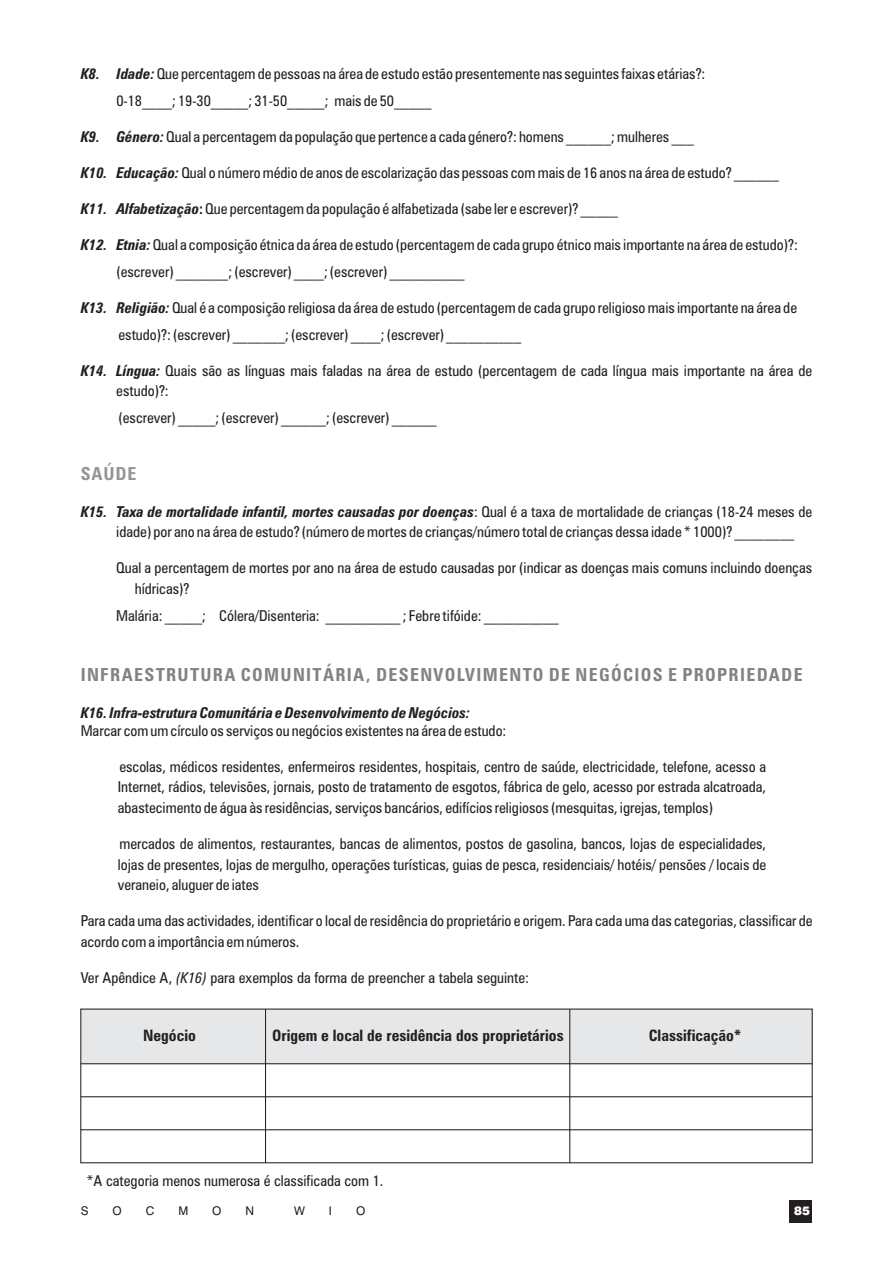
<style>
.page{position:relative;width:893px;height:1263px;background:#fff}
.page>*{position:absolute;margin:0;border:0;box-sizing:border-box;transform-origin:0 0}
.t1{font:700 condensed 18px "Zurich BT";letter-spacing:.075em;color:#808285}
.t2{font:700 condensed 18px "Zurich BT";letter-spacing:.05em;color:#939598}
.t3{font:700 condensed 15.75px "Zurich BT";color:#231f20}
.t4{font:condensed 15px/20.7px "Zurich BT";color:#231f20}
.t5{font:italic 700 condensed 15px "Zurich BT";color:#231f20}
.t6{font:12px "Swiss 721 BT";color:#231f20}
.t7{font:900 12px "Swiss 721 BT";color:#fff}
.s1{font-weight:700;font-style:italic}
.s2{font-weight:700}
.s3{font-style:italic}
</style>
<div class="page">
<div style="left:790px;top:1200px;width:22px;height:22px;background:#231f20"></div>
<div style="left:81px;top:1009px;width:731px;height:54px;background:#e6e7e9"></div>
<hr style="left:81px;top:1096px;width:731px;height:1px;background:#231f20">
<hr style="left:81px;top:1129px;width:731px;height:1px;background:#231f20">
<hr style="left:81px;top:1063px;width:731px;height:1px;background:#231f20">
<div style="left:80px;top:1008px;width:733px;height:155px;border:1px solid #231f20"></div>
<hr style="left:265px;top:1009px;width:1px;height:154px;background:#231f20">
<hr style="left:569px;top:1009px;width:1px;height:154px;background:#231f20">
<p class="t4" style="left:116px;top:61px;width:591px;line-height:27px;text-indent:-36px"><span class="s1">K8. Idade:</span> Que percentagem de pessoas na área de estudo estão presentemente nas seguintes faixas etárias?:<br>0-18____; 19-30_____; 31-50_____; mais de 50_____</p>
<p class="t4" style="left:81px;top:128px;width:615px"><span class="s1">K9. Género:</span> Qual a percentagem da população que pertence a cada género?: homens ______; mulheres ___</p>
<p class="t4" style="left:81px;top:164px;width:700px"><span class="s1">K10. Educação:</span> Qual o número médio de anos de escolarização das pessoas com mais de 16 anos na área de estudo? ______</p>
<p class="t4" style="left:81px;top:199px;width:539px"><span class="s1">K11. Alfabetização</span><span class="s2">:</span> Que percentagem da população é alfabetizada (sabe ler e escrever)? _____</p>
<p class="t4" style="left:116px;top:232px;width:683px;line-height:27px;text-indent:-36px"><span class="s1">K12. Etnia:</span> Qual a composição étnica da área de estudo (percentagem de cada grupo étnico mais importante na área de estudo)?: (escrever) _______; (escrever) ____; (escrever) __________</p>
<p class="t4" style="left:118px;top:295px;width:680px;line-height:27px;text-indent:-38px"><span class="s1">K13. Religião:</span> Qual é a composição religiosa da área de estudo (percentagem de cada grupo religioso mais importante na área de estudo)?: (escrever) _______; (escrever) ____; (escrever) __________</p>
<p class="t4" style="left:116px;top:361px;width:697px;text-indent:-36px"><span class="s1">K14. Língua:</span> Quais são as línguas mais faladas na área de estudo (percentagem de cada língua mais importante na área de estudo)?:</p>
<p class="t4" style="left:118px;top:409px;width:320px">(escrever) _____; (escrever) ______; (escrever) ______</p>
<p class="t2" style="left:81px;top:466px;width:57px">SAÚDE</p>
<p class="t4" style="left:116px;top:502px;width:697px;text-indent:-36px"><span class="s1">K15. Taxa de mortalidade infantil, mortes causadas por doenças</span>: Qual é a taxa de mortalidade de crianças (18-24 meses de idade) por ano na área de estudo? (número de mortes de crianças/número total de crianças dessa idade * 1000)? ________</p>
<p class="t4" style="left:135px;top:559px;width:679px;text-indent:-18px">Qual a percentagem de mortes por ano na área de estudo causadas por (indicar as doenças mais comuns incluindo doenças hídricas)?</p>
<p class="t4" style="left:116px;top:607px;width:444px">Malária: _____; Cólera/Disenteria: __________ ; Febre tifóide: __________</p>
<p class="t1" style="left:81px;top:667px;width:723px">INFRAESTRUTURA COMUNITÁRIA, DESENVOLVIMENTO DE NEGÓCIOS E PROPRIEDADE</p>
<p class="t5" style="left:81px;top:706px;width:391px">K16. Infra-estrutura Comunitária e Desenvolvimento de Negócios:</p>
<p class="t4" style="left:81px;top:721px;width:427px">Marcar com um círculo os serviços ou negócios existentes na área de estudo:</p>
<p class="t4" style="left:118px;top:757px;width:650px;text-align:justify">escolas, médicos residentes, enfermeiros residentes, hospitais, centro de saúde, electricidade, telefone, acesso a Internet, rádios, televisões, jornais, posto de tratamento de esgotos, fábrica de gelo, acesso por estrada alcatroada, abastecimento de água às residências, serviços bancários, edifícios religiosos (mesquitas, igrejas, templos)</p>
<p class="t4" style="left:118px;top:835px;width:650px;text-align:justify">mercados de alimentos, restaurantes, bancas de alimentos, postos de gasolina, bancos, lojas de especialidades, lojas de presentes, lojas de mergulho, operações turísticas, guias de pesca, residenciais/ hotéis/ pensões / locais de veraneio, aluguer de iates</p>
<p class="t4" style="left:81px;top:912px;width:733px">Para cada uma das actividades, identificar o local de residência do proprietário e origem. Para cada uma das categorias, classificar de acordo com a importância em números.</p>
<p class="t4" style="left:81px;top:969px;width:450px">Ver Apêndice A, <span class="s3">(K16)</span> para exemplos da forma de preencher a tabela seguinte:</p>
<p class="t3" style="left:143px;top:1028px;width:54px">Negócio</p>
<p class="t3" style="left:272px;top:1029px;width:293px">Origem e local de residência dos proprietários</p>
<p class="t3" style="left:649px;top:1029px;width:94px">Classificação*</p>
<p class="t4" style="left:86px;top:1171px;width:299px">*A categoria menos numerosa é classificada com 1.</p>
<p class="t6" style="left:81px;top:1205px;width:9px">S</p>
<p class="t6" style="left:113px;top:1205px;width:11px">O</p>
<p class="t6" style="left:146px;top:1205px;width:10px">C</p>
<p class="t6" style="left:178px;top:1205px;width:11px">M</p>
<p class="t6" style="left:212px;top:1205px;width:11px">O</p>
<p class="t6" style="left:246px;top:1205px;width:10px">N</p>
<p class="t6" style="left:294px;top:1205px;width:12px">W</p>
<p class="t6" style="left:329px;top:1205px;width:5px">I</p>
<p class="t6" style="left:356px;top:1205px;width:11px">O</p>
<p class="t7" style="left:794px;top:1206px;width:17px">85</p>
</div>
